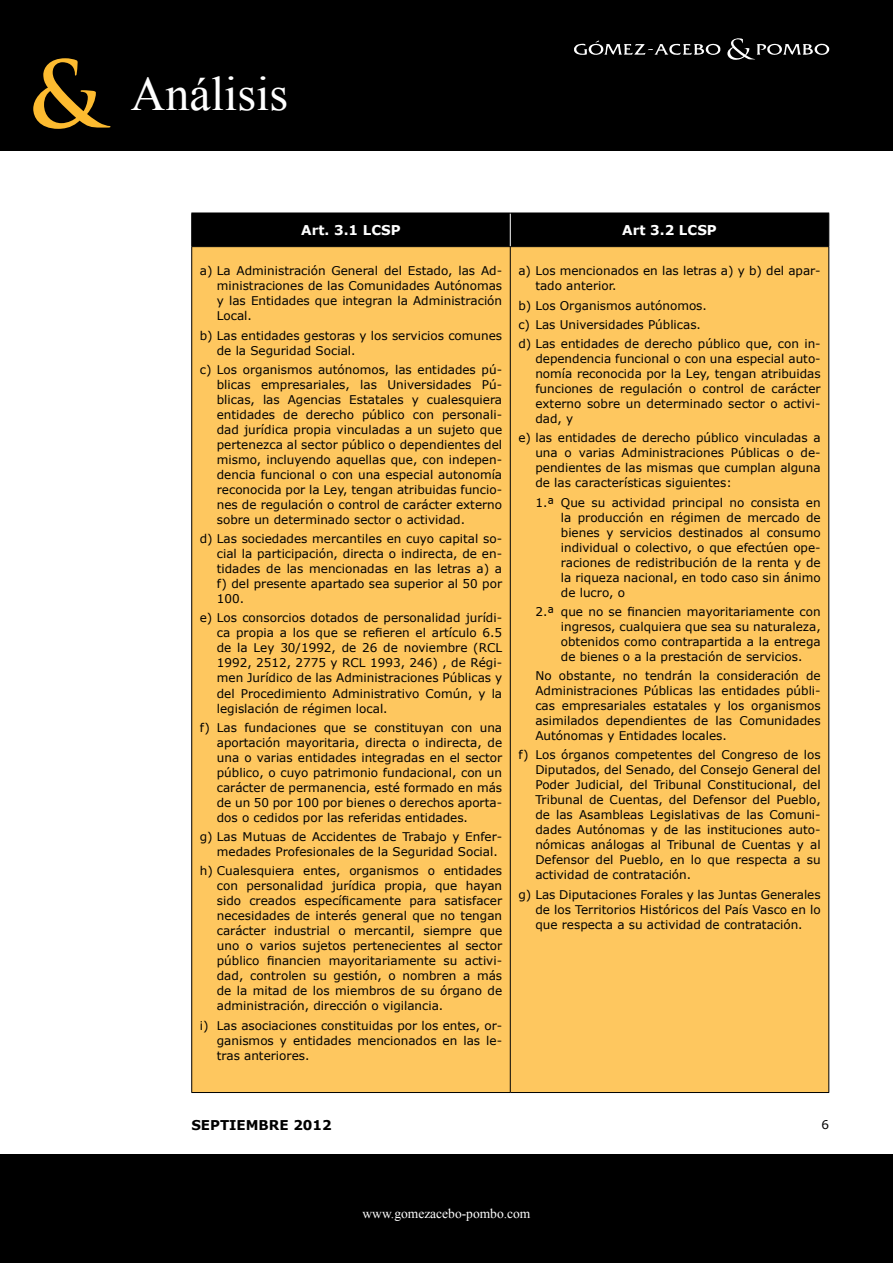
<style>
.page{position:relative;width:893px;height:1263px;background:#fff}
.page>*{position:absolute;margin:0;border:0;box-sizing:border-box;transform-origin:0 0}
.t1{font:700 90px "Trajan Pro";color:#fdbb30}
.t2{font:48px "Times New Roman";color:#fff}
.t3{font:13.5px "Times New Roman";color:#fff}
.t4{font:700 13.5px "Verdana";color:#fff}
.t5{font:700 13.5px "Verdana";color:#000}
.t6{font:12px/15px "Verdana";color:#000;text-align:justify}
</style>
<div class="page">
<div style="left:0;top:0;width:893px;height:151px;background:#000"></div>
<div style="left:0;top:1154px;width:893px;height:109px;background:#000"></div>
<svg style="left:727px;top:38px;width:102px;height:22px"></svg>
<svg style="left:574px;top:41px;width:147px;height:14px"></svg>
<div style="left:192px;top:214px;width:636px;height:32px;background:#000"></div>
<div style="left:192px;top:247px;width:636px;height:845px;background:#fec75f"></div>
<hr style="left:510px;top:213px;width:1px;height:33px;background:#fff">
<hr style="left:191px;top:213px;width:319px;height:1px;background:#000">
<hr style="left:510px;top:213px;width:319px;height:1px;background:#000">
<hr style="left:191px;top:246px;width:319px;height:1px;background:#000">
<hr style="left:510px;top:246px;width:319px;height:1px;background:#000">
<hr style="left:191px;top:1092px;width:319px;height:1px;background:#000">
<hr style="left:510px;top:1092px;width:319px;height:1px;background:#000">
<hr style="left:191px;top:213px;width:1px;height:33px;background:#000">
<hr style="left:191px;top:247px;width:1px;height:845px;background:#000">
<hr style="left:828px;top:213px;width:1px;height:33px;background:#000">
<hr style="left:510px;top:247px;width:1px;height:845px;background:#000">
<hr style="left:828px;top:247px;width:1px;height:845px;background:#000">
<p class="t1" style="left:28px;top:39px;width:76px">&amp;</p>
<p class="t2" style="left:131px;top:62px;width:159px">Análisis</p>
<p class="t4" style="left:301px;top:220px;width:101px">Art. 3.1 LCSP</p>
<p class="t4" style="left:622px;top:220px;width:96px">Art 3.2 LCSP</p>
<p class="t6" style="left:217px;top:263px;width:287px;text-indent:-17px">a) La Administración General del Estado, las Ad&shy;ministraciones de las Comunidades Autónomas y las Entidades que integran la Administración Local.</p>
<p class="t6" style="left:217px;top:328px;width:287px;text-indent:-17px">b) Las entidades gestoras y los servicios comunes de la Seguridad Social.</p>
<p class="t6" style="left:217px;top:362px;width:287px;text-indent:-17px">c) Los organismos autónomos, las entidades pú&shy;blicas empresariales, las Universidades Pú&shy;blicas, las Agencias Estatales y cualesquiera entidades de derecho público con personali&shy;dad jurídica propia vinculadas a un sujeto que pertenezca al sector público o dependientes del mismo, incluyendo aquellas que, con indepen&shy;dencia funcional o con una especial autonomía reconocida por la Ley, tengan atribuidas funcio&shy;nes de regulación o control de carácter externo sobre un determinado sector o actividad.</p>
<p class="t6" style="left:217px;top:531px;width:287px;text-indent:-17px">d) Las sociedades mercantiles en cuyo capital so&shy;cial la participación, directa o indirecta, de en&shy;tidades de las mencionadas en las letras a) a f) del presente apartado sea superior al 50 por 100.</p>
<p class="t6" style="left:217px;top:610px;width:287px;text-indent:-17px">e) Los consorcios dotados de personalidad jurídi&shy;ca propia a los que se refieren el artículo 6.5 de la Ley 30/1992, de 26 de noviembre (RCL 1992, 2512, 2775 y RCL 1993, 246) , de Régi&shy;men Jurídico de las Administraciones Públicas y del Procedimiento Administrativo Común, y la legislación de régimen local.</p>
<p class="t6" style="left:217px;top:720px;width:287px;text-indent:-17px">f) Las fundaciones que se constituyan con una aportación mayoritaria, directa o indirecta, de una o varias entidades integradas en el sector público, o cuyo patrimonio fundacional, con un carácter de permanencia, esté formado en más de un 50 por 100 por bienes o derechos aporta&shy;dos o cedidos por las referidas entidades.</p>
<p class="t6" style="left:217px;top:829px;width:287px;text-indent:-17px">g) Las Mutuas de Accidentes de Trabajo y Enfer&shy;medades Profesionales de la Seguridad Social.</p>
<p class="t6" style="left:217px;top:863px;width:287px;text-indent:-17px">h) Cualesquiera entes, organismos o entidades con personalidad jurídica propia, que hayan sido creados específicamente para satisfacer necesidades de interés general que no tengan carácter industrial o mercantil, siempre que uno o varios sujetos pertenecientes al sector público financien mayoritariamente su activi&shy;dad, controlen su gestión, o nombren a más de la mitad de los miembros de su órgano de administración, dirección o vigilancia.</p>
<p class="t6" style="left:217px;top:1017px;width:287px;text-indent:-17px">i) Las asociaciones constituidas por los entes, or&shy;ganismos y entidades mencionados en las le&shy;tras anteriores.</p>
<p class="t6" style="left:535px;top:263px;width:287px;text-indent:-17px">a) Los mencionados en las letras a) y b) del apar&shy;tado anterior.</p>
<p class="t6" style="left:518px;top:296px;width:304px;line-height:19.2px;text-align:left">b) Los Organismos autónomos.<br>c) Las Universidades Públicas.<br>d) Las entidades de derecho público que, con in-</p>
<p class="t6" style="left:535px;top:351px;width:287px">dependencia funcional o con una especial auto&shy;nomía reconocida por la Ley, tengan atribuidas funciones de regulación o control de carácter externo sobre un determinado sector o activi&shy;dad, y</p>
<p class="t6" style="left:535px;top:430px;width:287px;text-indent:-17px">e) las entidades de derecho público vinculadas a una o varias Administraciones Públicas o de&shy;pendientes de las mismas que cumplan alguna de las características siguientes:</p>
<p class="t6" style="left:561px;top:495px;width:261px;text-indent:-26px">1.ª Que su actividad principal no consista en la producción en régimen de mercado de bienes y servicios destinados al consumo individual o colectivo, o que efectúen ope&shy;raciones de redistribución de la renta y de la riqueza nacional, en todo caso sin ánimo de lucro, o</p>
<p class="t6" style="left:561px;top:604px;width:261px;text-indent:-26px">2.ª que no se financien mayoritariamente con ingresos, cualquiera que sea su naturaleza, obtenidos como contrapartida a la entrega de bienes o a la prestación de servicios.</p>
<p class="t6" style="left:535px;top:668px;width:287px">No obstante, no tendrán la consideración de Administraciones Públicas las entidades públi&shy;cas empresariales estatales y los organismos asimilados dependientes de las Comunidades Autónomas y Entidades locales.</p>
<p class="t6" style="left:535px;top:747px;width:287px;text-indent:-17px">f) Los órganos competentes del Congreso de los Diputados, del Senado, del Consejo General del Poder Judicial, del Tribunal Constitucional, del Tribunal de Cuentas, del Defensor del Pueblo, de las Asambleas Legislativas de las Comuni&shy;dades Autónomas y de las instituciones auto&shy;nómicas análogas al Tribunal de Cuentas y al Defensor del Pueblo, en lo que respecta a su actividad de contratación.</p>
<p class="t6" style="left:535px;top:887px;width:287px;text-indent:-17px">g) Las Diputaciones Forales y las Juntas Generales de los Territorios Históricos del País Vasco en lo que respecta a su actividad de contratación.</p>
<p class="t5" style="left:191px;top:1115px;width:142px">SEPTIEMBRE 2012</p>
<p class="t3" style="left:363px;top:1204px;width:169px">www.gomezacebo-pombo.com</p>
<p class="t6" style="left:822px;top:1117px;width:9px">6</p>
</div>
